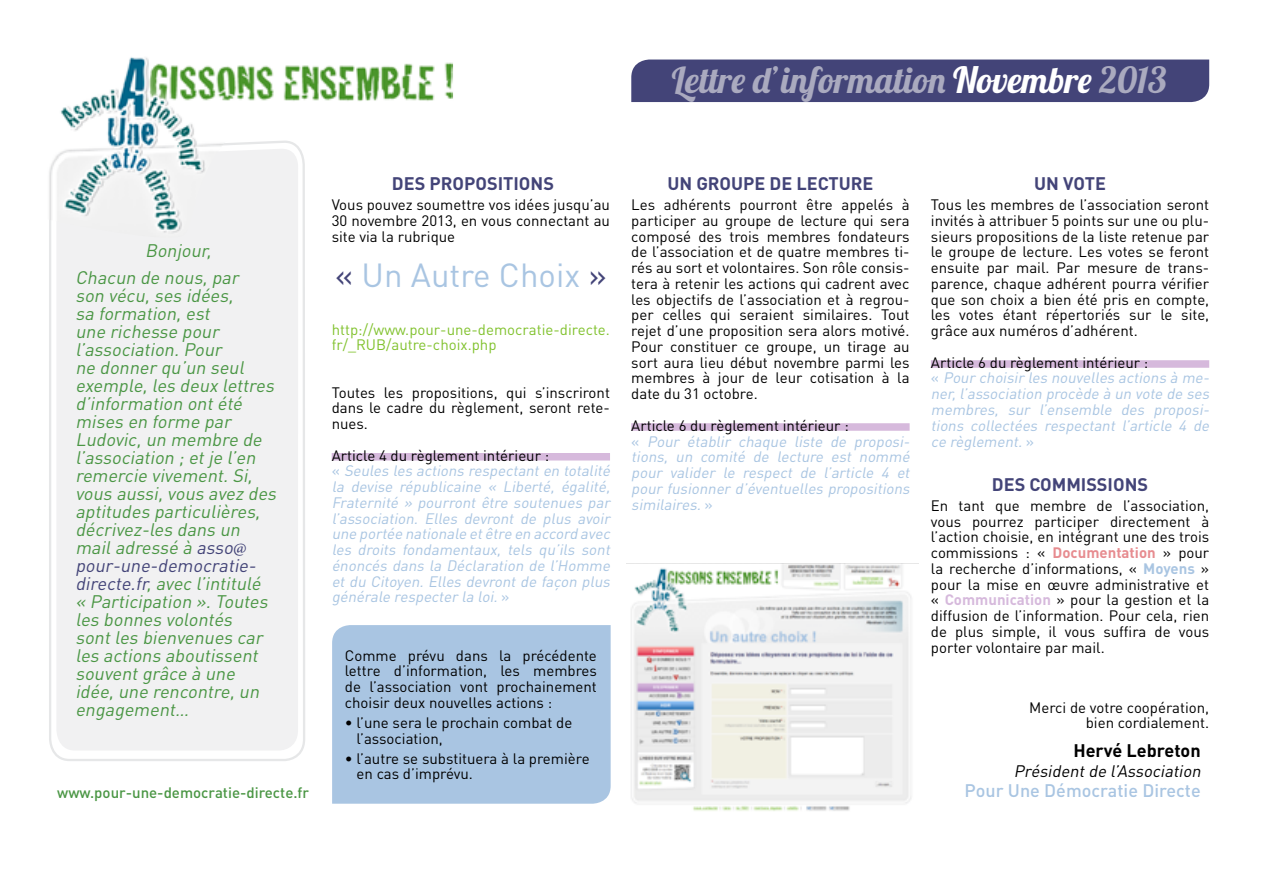
<style>
.page{position:relative;width:1263px;height:893px;background:#fff}
.page>*{position:absolute;margin:0;border:0;box-sizing:border-box;transform-origin:0 0}
.t1{font:36px "Lobster 1.4";color:#aaaabf}
.t2{font:33px "DIN Pro";color:#a9c5e2}
.t3{font:italic 18px/18px "DIN Pro";color:#4a9644}
.t4{font:700 18px "DIN Pro";color:#434478}
.t5{font:500 18px "DIN Pro";color:#a9c5e2}
.t6{font:700 18px "DIN Pro";color:#000}
.t7{font:italic 16.5px "DIN Pro";color:#000}
.t8{font:15px/15.8px "DIN Pro";color:#000;text-align:justify}
.t9{font:italic 15px/15.8px "DIN Pro";color:#a9c5e2}
.t10{font:15px/15.8px "DIN Pro";color:#81c22e}
.t11{font:500 15px "DIN Pro";color:#4a9644}
.s1{color:#fff}
.s2{color:#434478}
.s3{font-family:"Minion Pro";font-style:normal;color:#434478}
.s4{font-style:normal;color:#000}
.s5{font-style:normal}
.s6{font-weight:700;color:#e78c90}
.s7{font-weight:700;color:#a9c5e2}
.s8{font-weight:700;color:#d6b9dc}
</style>
<div class="page">
<div style="left:332px;top:453px;width:278px;height:7px;background:#d6b9dc"></div>
<div style="left:631px;top:423px;width:279px;height:8px;background:#d6b9dc"></div>
<div style="left:931px;top:360px;width:278px;height:8px;background:#d6b9dc"></div>
<div style="left:631px;top:60px;width:578px;height:42px;background:#434478"></div>
<div style="left:49px;top:239px;width:256px;height:522px;background:#f1f1f2"></div>
<img style="left:49px;top:57px;width:404px;height:182px">
<div style="left:332px;top:625px;width:279px;height:179px;background:#a9c5e2"></div>
<img style="left:631px;top:564px;width:280px;height:247px">
<h1 class="t1" style="left:672px;top:57px;width:496px">Lettre d’information <span class="s1">Novembre</span> 2013</h1>
<p class="t3" style="left:75px;top:237px;width:169px;line-height:26.5px;text-indent:70px">Bonjour,<br>Chacun de nous,par</p>
<p class="t3" style="left:75px;top:286px;width:206px">son vécu,ses idées,<br>sa formation,est<br>une richesse pour l’association.Pour<br>ne donner qu’un seul exemple,les deux lettres d’information ontété mises en forme par<br>Ludovic,un membre de l’association ;etje l’en remercie vivement.Si, vous aussi,vous avez des aptitudes particulières, décrivez-les dans un mailadressé à <span class="s2">asso</span><span class="s3">@ </span><span class="s2">pour-une-democratie&shy;directe.fr</span>,avec l’intitulé « Participation ».Toutes les bonnes volontés sontles bienvenues car les actions aboutissent souventgrâce à une idée,une rencontre,un engagement…</p>
<p class="t11" style="left:57px;top:782px;width:253px">www.pour-une-democratie-directe.fr</p>
<p class="t4" style="left:392px;top:171px;width:164px">DES PROPOSITIONS</p>
<p class="t8" style="left:332px;top:196px;width:280px">Vous pouvez soumettre vos idées jusqu’au 30 novembre 2013, en vous connectant au site via la rubrique</p>
<h2 class="t2" style="left:335px;top:253px;width:273px"><span class="s2">«</span> Un Autre Choix <span class="s2">»</span></h2>
<p class="t10" style="left:332px;top:321px;width:280px">http://www.pour-une-democratie-directe. fr/_RUB/autre-choix.php</p>
<p class="t8" style="left:332px;top:384px;width:280px">Toutes les propositions, qui s’inscriront dans le cadre du règlement, seront rete&shy;nues.</p>
<p class="t9" style="left:332px;top:447px;width:283px"><span class="s4">Article 4 du règlement intérieur :<br></span><span class="s5">«</span> Seules les actions respectanten totalité la devise républicaine « Liberté, égalité, Fraternité » pourront être soutenues par l’association. Elles devront de plus avoir une portée nationale etêtre en accord avec les droits fondamentaux, tels qu’ils sont énoncés dans la Déclaration de l’Homme et du Citoyen. Elles devront de façon plus générale respecter la loi.<span class="s5">»</span></p>
<p class="t8" style="left:345px;top:647px;width:254px">Comme prévu dans la précédente lettre d’information, les membres de l’association vont prochainement choisir deux nouvelles actions :</p>
<p class="t8" style="left:357px;top:714px;width:217px;text-indent:-12px">• l’une sera le prochain combat de l’association,</p>
<p class="t8" style="left:357px;top:750px;width:234px;text-indent:-12px">• l’autre se substituera à la première en cas d’imprévu.</p>
<p class="t4" style="left:667px;top:171px;width:208px">UN GROUPE DE LECTURE</p>
<p class="t8" style="left:631px;top:196px;width:280px">Les adhérents pourront être appelés à participer au groupe de lecture qui sera composé des trois membres fondateurs de l’association et de quatre membres ti&shy;rés au sort et volontaires. Son rôle consis&shy;tera à retenir les actions qui cadrent avec les objectifs de l’association et à regrou&shy;per celles qui seraient similaires. Tout rejet d’une proposition sera alors motivé.<br>Pour constituer ce groupe, un tirage au sort aura lieu début novembre parmi les membres à jour de leur cotisation à la date du 31 octobre.</p>
<p class="t9" style="left:631px;top:417px;width:283px"><span class="s4">Article 6 du règlement intérieur :<br></span><span class="s5">«</span> Pour établir chaque liste de proposi&shy;tions, un comité de lecture est nommé pour valider le respect de l’article 4 et pour fusionner d’éventuelles propositions similaires.<span class="s5">»</span></p>
<p class="t4" style="left:1034px;top:171px;width:73px">UN VOTE</p>
<p class="t8" style="left:931px;top:196px;width:280px">Tous les membres de l’association seront invités à attribuer 5 points sur une ou plu&shy;sieurs propositions de la liste retenue par le groupe de lecture. Les votes se feront ensuite par mail. Par mesure de trans&shy;parence, chaque adhérent pourra vérifier que son choix a bien été pris en compte, les votes étant répertoriés sur le site, grâce aux numéros d’adhérent.</p>
<p class="t9" style="left:931px;top:354px;width:283px"><span class="s4">Article 6 du règlement intérieur :<br></span><span class="s5">«</span> Pour choisir les nouvelles actions à me&shy;ner,l’association procède à un vote de ses membres, sur l’ensemble des proposi&shy;tions collectées respectant l’article 4 de ce règlement.<span class="s5">»</span></p>
<p class="t4" style="left:992px;top:472px;width:158px">DES COMMISSIONS</p>
<p class="t8" style="left:931px;top:497px;width:280px">En tant que membre de l’association, vous pourrez participer directement à l’action choisie, en intégrant une des trois commissions : « <span class="s6">Documentation</span> » pour la recherche d’informations, « <span class="s7">Moyens</span> » pour la mise en œuvre administrative et « <span class="s8">Communication</span> » pour la gestion et la diffusion de l’information. Pour cela, rien de plus simple, il vous suffira de vous porter volontaire par mail.</p>
<p class="t8" style="left:1029px;top:699px;width:182px;text-align:right">Merci de votre coopération, bien cordialement.</p>
<p class="t6" style="left:1073px;top:738px;width:129px">Hervé Lebreton</p>
<p class="t7" style="left:1014px;top:760px;width:192px">Présidentde l’Association</p>
<p class="t5" style="left:965px;top:778px;width:238px">Pour Une Démocratie Directe</p>
</div>
